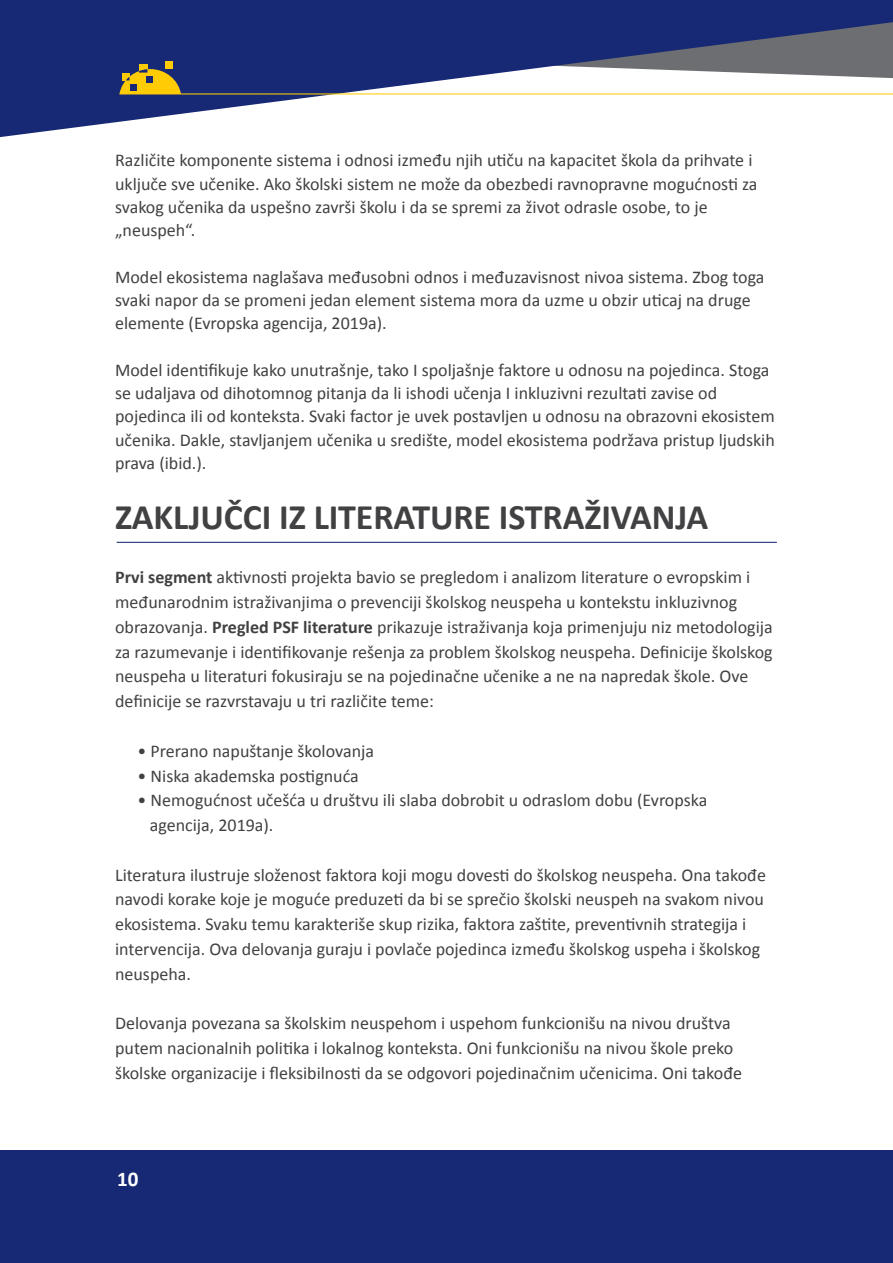
<style>
.page{position:relative;width:893px;height:1263px;background:#fff}
.page>*{position:absolute;margin:0;border:0;box-sizing:border-box;transform-origin:0 0}
.t1{font:700 36px "Calibri";letter-spacing:-.005em;color:#414042}
.t2{font:700 21px "Calibri";color:#fff}
.t3{font:18px/24.8px "Calibri";color:#414042}
.s1{font-weight:700}
</style>
<div class="page">
<hr style="left:117px;top:542px;width:660px;height:1px;background:#172974">
<svg style="left:0;top:0;width:893px;height:137px;fill:#172974"></svg>
<hr style="left:119px;top:93px;width:774px;height:1px;background:#ffcb05">
<div style="left:165px;top:61px;width:8px;height:8px;background:#ffcb05"></div>
<div style="left:139px;top:64px;width:8px;height:9px;background:#ffcb05"></div>
<svg style="left:119px;top:69px;width:62px;height:25px;background:#b99a26"></svg>
<div style="left:0;top:1151px;width:893px;height:112px;background:#172974"></div>
<p class="t3" style="left:115px;top:148px;width:644px;line-height:23.2px">Različite komponente sistema i odnosi između njih utiču na kapacitet škola da prihvate i uključe sve učenike. Ako školski sistem ne može da obezbedi ravnopravne mogućnosti za svakog učenika da uspešno završi školu i da se spremi za život odrasle osobe, to je „neuspeh“.</p>
<p class="t3" style="left:115px;top:264px;width:651px;line-height:23.2px">Model ekosistema naglašava međusobni odnos i međuzavisnost nivoa sistema. Zbog toga svaki napor da se promeni jedan element sistema mora da uzme u obzir uticaj na druge elemente (Evropska agencija, 2019a).</p>
<p class="t3" style="left:115px;top:357px;width:661px;line-height:23.2px">Model identifikuje kako unutrašnje, tako I spoljašnje faktore u odnosu na pojedinca. Stoga se udaljava od dihotomnog pitanja da li ishodi učenja I inkluzivni rezultati zavise od pojedinca ili od konteksta. Svaki factor je uvek postavljen u odnosu na obrazovni ekosistem učenika. Dakle, stavljanjem učenika u središte, model ekosistema podržava pristup ljudskih prava (ibid.).</p>
<h1 class="t1" style="left:115px;top:494px;width:595px">ZAKLJUČCI IZ LITERATURE ISTRAŽIVANJA</h1>
<p class="t3" style="left:115px;top:564px;width:659px"><span class="s1">Prvi segment</span> aktivnosti projekta bavio se pregledom i analizom literature o evropskim i međunarodnim istraživanjima o prevenciji školskog neuspeha u kontekstu inkluzivnog obrazovanja. <span class="s1">Pregled PSF literature</span> prikazuje istraživanja koja primenjuju niz metodologija za razumevanje i identifikovanje rešenja za problem školskog neuspeha. Definicije školskog neuspeha u literaturi fokusiraju se na pojedinačne učenike a ne na napredak škole. Ove definicije se razvrstavaju u tri različite teme:</p>
<p class="t3" style="left:138px;top:737px;width:238px">• Prerano napuštanje školovanja</p>
<p class="t3" style="left:138px;top:762px;width:223px">• Niska akademska postignuća</p>
<p class="t3" style="left:150px;top:787px;width:559px;text-indent:-12px">• Nemogućnost učešća u društvu ili slaba dobrobit u odraslom dobu (Evropska agencija, 2019a).</p>
<p class="t3" style="left:115px;top:861px;width:652px">Literatura ilustruje složenost faktora koji mogu dovesti do školskog neuspeha. Ona takođe navodi korake koje je moguće preduzeti da bi se sprečio školski neuspeh na svakom nivou ekosistema. Svaku temu karakteriše skup rizika, faktora zaštite, preventivnih strategija i intervencija. Ova delovanja guraju i povlače pojedinca između školskog uspeha i školskog neuspeha.</p>
<p class="t3" style="left:115px;top:1010px;width:629px">Delovanja povezana sa školskim neuspehom i uspehom funkcionišu na nivou društva putem nacionalnih politika i lokalnog konteksta. Oni funkcionišu na nivou škole preko školske organizacije i fleksibilnosti da se odgovori pojedinačnim učenicima. Oni takođe</p>
<p class="t2" style="left:117px;top:1166px;width:23px">10</p>
</div>
